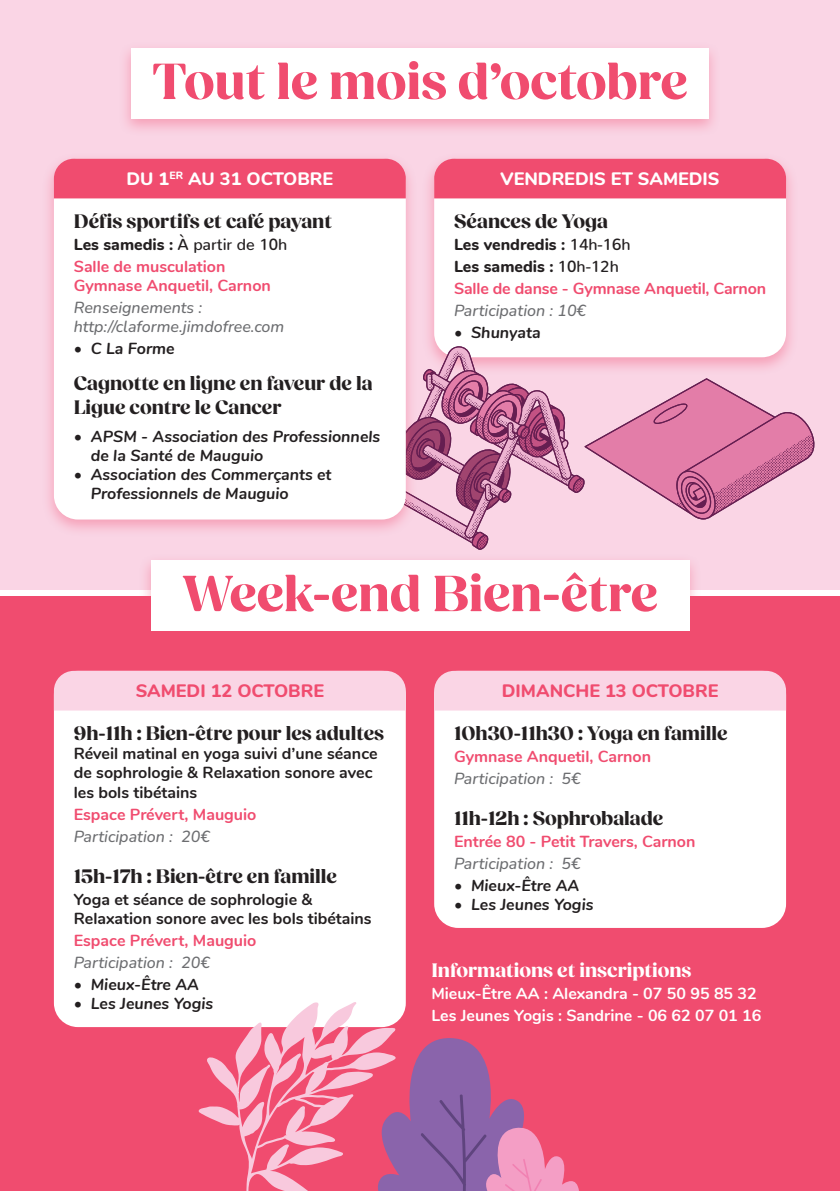
<style>
.page{position:relative;width:840px;height:1191px;background:#fff}
.page>*{position:absolute;margin:0;border:0;box-sizing:border-box;transform-origin:0 0}
.t1{font:700 52px "Fields Display";color:#f04c6f}
.t2{font:700 20px/24px "Fields Display";color:#231f20}
.t3{font:700 20px "Fields Display";color:#fff}
.t4{font:800 18px "Nunito";color:#fff}
.t5{font:800 18px "Nunito";color:#f04c6f}
.t6{font:700 16px/22px "Nunito";color:#f04c6f}
.t7{font:italic 700 16px/19.2px "Nunito";color:#231f20}
.t8{font:700 16px/19.2px "Nunito";color:#231f20}
.t9{font:italic 500 16px/19.2px "Nunito";color:#6c6d70}
.t10{font:700 16px/22px "Nunito";color:#fff}
.s1{font-weight:800;color:#231f20}
.s2{font-weight:500;color:#231f20}
</style>
<div class="page">
<div style="left:0;top:0;width:839px;height:1191px;background:#fad5e5"></div>
<div style="left:0;top:592px;width:839px;height:599px;background:#f04c6f"></div>
<div style="left:54px;top:671px;width:351px;height:356px;background:#fff;border-radius:24px"></div>
<div style="left:54px;top:671px;width:351px;height:39px;background:#fad5e5"></div>
<div style="left:434px;top:671px;width:351px;height:257px;background:#fff;border-radius:24px"></div>
<div style="left:434px;top:671px;width:351px;height:39px;background:#fad5e5"></div>
<div style="left:0;top:590px;width:839px;height:5px;background:#fff"></div>
<div style="left:421px;top:152px;width:377px;height:223px;background:#f04c6f;opacity:.4"></div>
<div style="left:434px;top:159px;width:351px;height:198px;background:#fff;border-radius:24px"></div>
<div style="left:434px;top:159px;width:351px;height:39px;background:#f04c6f"></div>
<svg style="left:584px;top:347px;width:231px;height:173px"></svg>
<svg style="left:418px;top:346px;width:166px;height:204px"></svg>
<div style="left:41px;top:152px;width:377px;height:386px;background:#f04c6f;opacity:.4"></div>
<div style="left:54px;top:159px;width:351px;height:360px;background:#fff;border-radius:24px"></div>
<div style="left:54px;top:159px;width:351px;height:39px;background:#f04c6f"></div>
<div style="left:119px;top:42px;width:601px;height:95px;background:#f04c6f;opacity:.4"></div>
<div style="left:131px;top:48px;width:577px;height:71px;background:#fff"></div>
<div style="left:139px;top:554px;width:561px;height:95px;background:#f04c6f;opacity:.4"></div>
<div style="left:151px;top:560px;width:537px;height:71px;background:#fff"></div>
<svg style="left:197px;top:1002px;width:381px;height:189px"></svg>
<h1 class="t1" style="left:152px;top:51px;width:536px">Tout le mois d’octobre</h1>
<p class="t4" style="left:126px;top:166px;width:208px">DU 1<sup>ER</sup> AU 31 OCTOBRE</p>
<p class="t2" style="left:74px;top:210px;width:259px">Défis sportifs et café payant</p>
<p class="t6" style="left:74px;top:232px;width:215px"><span class="s1">Les samedis :</span> <span class="s2">À partir de 10h<br></span>Salle de musculation</p>
<p class="t6" style="left:74px;top:274px;width:198px">Gymnase Anquetil, Carnon</p>
<p class="t9" style="left:74px;top:297px;width:212px">Renseignements : http://claforme.jimdofree.com</p>
<p class="t7" style="left:74px;top:338px;width:102px">• C La Forme</p>
<p class="t2" style="left:74px;top:372px;width:300px">Cagnotte en ligne en faveur de la<br>Ligue contre le Cancer</p>
<p class="t7" style="left:91px;top:425px;width:291px;text-indent:-17px">• APSM - Association des Professionnels de la Santé de Mauguio</p>
<p class="t7" style="left:91px;top:464px;width:242px;text-indent:-17px">• Association des Commerçants et<br>Professionnels de Mauguio</p>
<p class="t4" style="left:500px;top:166px;width:220px">VENDREDIS ET SAMEDIS</p>
<p class="t2" style="left:454px;top:210px;width:155px">Séances de Yoga</p>
<p class="t6" style="left:454px;top:232px;width:313px"><span class="s1">Les vendredis :</span> <span class="s2">14h-16h<br></span><span class="s1">Les samedis :</span> <span class="s2">10h-12h<br></span>Salle de danse - Gymnase Anquetil, Carnon</p>
<p class="t9" style="left:454px;top:300px;width:134px">Participation : 10€</p>
<p class="t7" style="left:454px;top:322px;width:88px">• Shunyata</p>
<h1 class="t1" style="left:182px;top:563px;width:477px">Week-end Bien-être</h1>
<p class="t5" style="left:136px;top:677px;width:190px">SAMEDI 12 OCTOBRE</p>
<p class="t2" style="left:74px;top:722px;width:312px">9h-11h : Bien-être pour les adultes</p>
<p class="t8" style="left:74px;top:743px;width:305px">Réveil matinal en yoga suivi d’une séance de sophrologie &amp; Relaxation sonore avec les bols tibétains</p>
<p class="t6" style="left:74px;top:802px;width:184px">Espace Prévert, Mauguio</p>
<p class="t9" style="left:74px;top:826px;width:138px">Participation : 20€</p>
<p class="t2" style="left:74px;top:864px;width:264px">15h-17h : Bien-être en famille</p>
<p class="t8" style="left:74px;top:888px;width:299px">Yoga et séance de sophrologie &amp;<br>Relaxation sonore avec les bols tibétains</p>
<p class="t6" style="left:74px;top:928px;width:184px">Espace Prévert, Mauguio</p>
<p class="t9" style="left:74px;top:952px;width:138px">Participation : 20€</p>
<p class="t7" style="left:74px;top:974px;width:127px">• Mieux-Être AA</p>
<p class="t7" style="left:74px;top:993px;width:141px">• Les Jeunes Yogis</p>
<p class="t5" style="left:501px;top:677px;width:218px">DIMANCHE 13 OCTOBRE</p>
<p class="t2" style="left:454px;top:722px;width:275px">10h30-11h30 : Yoga en famille</p>
<p class="t6" style="left:454px;top:744px;width:198px">Gymnase Anquetil, Carnon</p>
<p class="t9" style="left:454px;top:768px;width:128px">Participation : 5€</p>
<p class="t2" style="left:454px;top:807px;width:211px">11h-12h : Sophrobalade</p>
<p class="t6" style="left:454px;top:829px;width:243px">Entrée 80 - Petit Travers, Carnon</p>
<p class="t9" style="left:454px;top:853px;width:128px">Participation : 5€</p>
<p class="t7" style="left:454px;top:875px;width:127px">• Mieux-Être AA</p>
<p class="t7" style="left:454px;top:894px;width:141px">• Les Jeunes Yogis</p>
<p class="t3" style="left:431px;top:958px;width:261px">Informations et inscriptions</p>
<p class="t10" style="left:431px;top:981px;width:331px">Mieux-Être AA : Alexandra - 07 50 95 85 32<br>Les Jeunes Yogis : Sandrine - 06 62 07 01 16</p>
</div>
